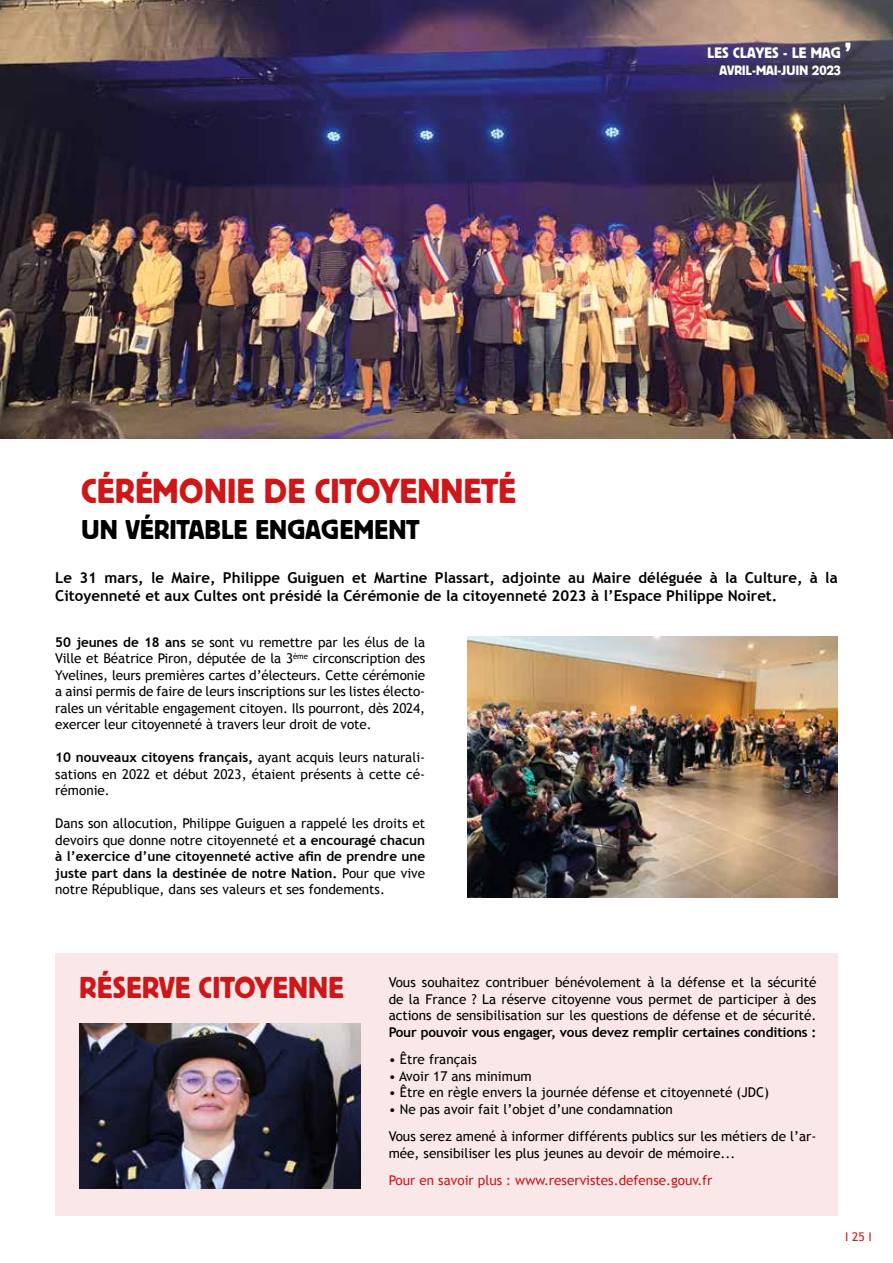
<style>
.page{position:relative;width:893px;height:1263px;background:#fff}
.page>*{position:absolute;margin:0;border:0;box-sizing:border-box;transform-origin:0 0}
.t1{font:34.5px "Block BE";letter-spacing:.02em;color:#cd1719}
.t2{font:30px "Block BE";letter-spacing:.02em;color:#cd1719}
.t3{font:27px "Block BE";letter-spacing:.02em;color:#000}
.t4{font:700 15px/18px "Trebuchet MS";color:#000}
.t5{font:15px "Block BE";color:#fff}
.t6{font:13.5px/16.5px "Trebuchet MS";color:#000;text-align:justify}
.t7{font:700 13.5px "Trebuchet MS";letter-spacing:-.01em;color:#000}
.t8{font:13.5px "Trebuchet MS";color:#cd1719}
.t9{font:13.5px "Block BE";letter-spacing:.01em;color:#fff}
.t10{font:12px "Trebuchet MS";color:#cd1719}
.s1{font-weight:700}
</style>
<div class="page">
<img style="left:0;top:0;width:893px;height:439px">
<svg style="left:845px;top:43px;width:5px;height:8px"></svg>
<div style="left:55px;top:953px;width:783px;height:263px;background:#fae8e8"></div>
<img style="left:80px;top:1023px;width:280px;height:165px">
<img style="left:468px;top:637px;width:370px;height:260px">
<h1 class="t1" style="left:81px;top:472px;width:436px">CÉRÉMONIE DE CITOYENNETÉ</h1>
<h3 class="t3" style="left:81px;top:515px;width:340px">UN VÉRITABLE ENGAGEMENT</h3>
<p class="t5" style="left:708px;top:45px;width:135px">LES CLAYES - LE MAG</p>
<p class="t9" style="left:719px;top:62px;width:123px">AVRIL-MAI-JUIN 2023</p>
<p class="t4" style="left:55px;top:568px;width:784px">Le 31 mars, le Maire, Philippe Guiguen et Martine Plassart, adjointe au Maire déléguée à la Culture, à la<br>Citoyenneté et aux Cultes ont présidé la Cérémonie de la citoyenneté 2023 à l’Espace Philippe Noiret.</p>
<p class="t6" style="left:55px;top:634px;width:371px"><span class="s1">50 jeunes de 18 ans</span> se sont vu remettre par les élus de la Ville et Béatrice Piron, députée de la 3<sup>ème</sup> circonscription des Yvelines, leurs premières cartes d’électeurs. Cette cérémonie a ainsi permis de faire de leurs inscriptions sur les listes électo&shy;rales un véritable engagement citoyen. Ils pourront, dès 2024, exercer leur citoyenneté à travers leur droit de vote.</p>
<p class="t6" style="left:55px;top:749px;width:371px"><span class="s1">10 nouveaux citoyens français,</span> ayant acquis leurs naturali&shy;sations en 2022 et début 2023, étaient présents à cette cé&shy;rémonie.</p>
<p class="t6" style="left:55px;top:815px;width:371px">Dans son allocution, Philippe Guiguen a rappelé les droits et devoirs que donne notre citoyenneté et <span class="s1">a encouragé chacun à l’exercice d’une citoyenneté active afin de prendre une juste part dans la destinée de notre Nation.</span> Pour que vive notre République, dans ses valeurs et ses fondements.</p>
<h2 class="t2" style="left:80px;top:970px;width:265px">RÉSERVE CITOYENNE</h2>
<p class="t6" style="left:389px;top:974px;width:429px">Vous souhaitez contribuer bénévolement à la défense et la sécurité de la France ? La réserve citoyenne vous permet de participer à des actions de sensibilisation sur les questions de défense et de sécurité.</p>
<p class="t7" style="left:389px;top:1024px;width:429px">Pour pouvoir vous engager, vous devez remplir certaines conditions :</p>
<p class="t6" style="left:389px;top:1051px;width:90px">• Être français</p>
<p class="t6" style="left:389px;top:1068px;width:144px">• Avoir 17 ans minimum</p>
<p class="t6" style="left:389px;top:1084px;width:382px">• Être en règle envers la journée défense et citoyenneté (JDC)</p>
<p class="t6" style="left:389px;top:1095px;width:429px;line-height:27.3px">• Ne pas avoir fait l’objet d’une condamnation<br>Vous serez amené à informer différents publics sur les métiers de l’ar-</p>
<p class="t6" style="left:389px;top:1145px;width:348px">mée, sensibiliser les plus jeunes au devoir de mémoire...</p>
<p class="t8" style="left:389px;top:1172px;width:325px">Pour en savoir plus : www.reservistes.defense.gouv.fr</p>
<p class="t10" style="left:845px;top:1229px;width:28px">I 25 I</p>
</div>
